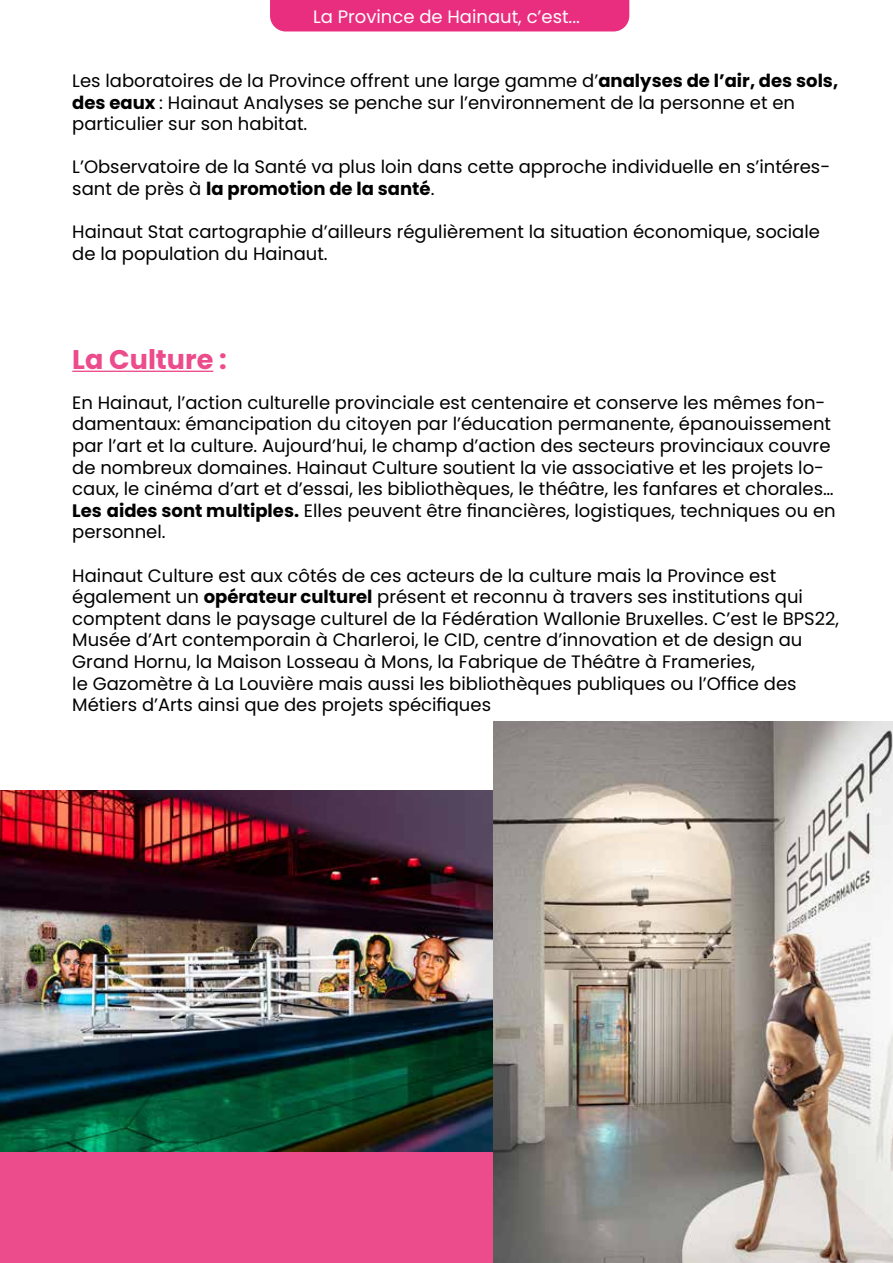
<style>
.page{position:relative;width:893px;height:1263px;background:#fff}
.page>*{position:absolute;margin:0;border:0;box-sizing:border-box;transform-origin:0 0}
.t1{font:700 27px "Poppins";color:#ec4b8c}
.t2{font:18px/21.6px "Poppins";color:#000}
.t3{font:18px "Poppins";color:#fff}
.s1{font-weight:700}
</style>
<div class="page">
<div style="left:270px;top:0;width:359px;height:31px;background:#ea2e7f"></div>
<div style="left:0;top:997px;width:893px;height:266px;background:#ec4b8c"></div>
<hr style="left:72px;top:371px;width:141px;height:1px;background:#ec4b8c">
<img style="left:0;top:791px;width:493px;height:360px">
<img style="left:493px;top:722px;width:400px;height:540px">
<p class="t3" style="left:313px;top:6px;width:268px">La Province de Hainaut, c’est...</p>
<p class="t2" style="left:72px;top:70px;width:767px">Les laboratoires de la Province offrent une large gamme d’<span class="s1">analyses de l’air, des sols, des eaux</span> : Hainaut Analyses se penche sur l’environnement de la personne et en particulier sur son habitat.</p>
<p class="t2" style="left:72px;top:156px;width:759px">L’Observatoire de la Santé va plus loin dans cette approche individuelle en s’intéres&shy;sant de près à <span class="s1">la promotion de la santé</span>.</p>
<p class="t2" style="left:72px;top:221px;width:749px">Hainaut Stat cartographie d’ailleurs régulièrement la situation économique, sociale de la population du Hainaut.</p>
<h1 class="t1" style="left:72px;top:344px;width:156px">La Culture :</h1>
<p class="t2" style="left:72px;top:392px;width:765px">En Hainaut, l’action culturelle provinciale est centenaire et conserve les mêmes fon&shy;damentaux: émancipation du citoyen par l’éducation permanente, épanouissement par l’art et la culture. Aujourd’hui, le champ d’action des secteurs provinciaux couvre de nombreux domaines. Hainaut Culture soutient la vie associative et les projets lo&shy;caux, le cinéma d’art et d’essai, les bibliothèques, le théâtre, les fanfares et chorales… <span class="s1">Les aides sont multiples.</span> Elles peuvent être financières, logistiques, techniques ou en personnel.</p>
<p class="t2" style="left:72px;top:564px;width:768px">Hainaut Culture est aux côtés de ces acteurs de la culture mais la Province est également un <span class="s1">opérateur culturel</span> présent et reconnu à travers ses institutions qui comptent dans le paysage culturel de la Fédération Wallonie Bruxelles. C’est le BPS22, Musée d’Art contemporain à Charleroi, le CID, centre d’innovation et de design au Grand Hornu, la Maison Losseau à Mons, la Fabrique de Théâtre à Frameries,<br>le Gazomètre à La Louvière mais aussi les bibliothèques publiques ou l’Office des Métiers d’Arts ainsi que des projets spécifiques</p>
</div>
